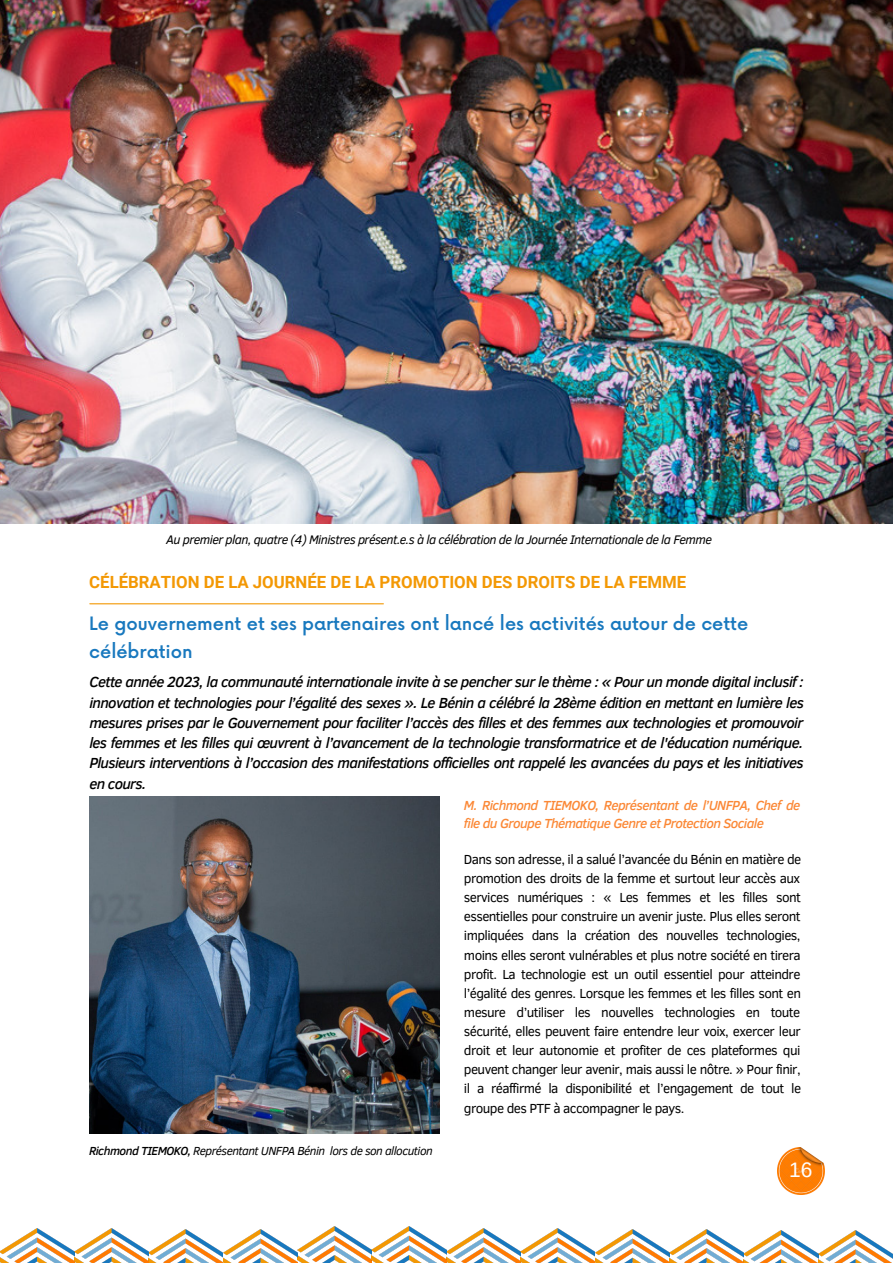
<style>
.page{position:relative;width:893px;height:1264px;background:#fff}
.page>*{position:absolute;margin:0;border:0;box-sizing:border-box;transform-origin:0 0}
.t1{font:21px "Arimo";color:#fff}
.t2{font:500 18px/28px "Now";color:#1878be}
.t3{font:700 16.8px "Roboto";color:#f39804}
.t4{font:italic 500 15px/20.2px "Clear Sans";letter-spacing:-.045em;color:#000;text-align:justify}
.t5{font:13.5px/19px "Clear Sans";letter-spacing:-.045em;color:#000;text-align:justify}
.t6{font:italic 500 13.5px/18px "Clear Sans";letter-spacing:-.045em;color:#fb8836}
.t7{font:italic 12.75px "Clear Sans";letter-spacing:-.045em;color:#000}
.t8{font:italic 12px "Clear Sans";letter-spacing:-.045em;color:#000}
.s1{font-weight:500}
</style>
<div class="page">
<img style="left:0;top:1228px;width:297px;height:34px">
<img style="left:297px;top:1226px;width:149px;height:36px">
<img style="left:446px;top:1228px;width:446px;height:34px">
<img style="left:777px;top:1147px;width:47px;height:47px">
<img style="left:0;top:0;width:892px;height:523px">
<hr style="left:90px;top:603px;width:293px;height:1px;background:#f39804">
<img style="left:89px;top:796px;width:350px;height:337px">
<p class="t7" style="left:166px;top:530px;width:547px">Au premier plan, quatre (4) Ministres présent.e.s à la célébration de la Journée Internationale de la Femme</p>
<p class="t3" style="left:89px;top:572px;width:598px">CÉLÉBRATION DE LA JOURNÉE DE LA PROMOTION DES DROITS DE LA FEMME</p>
<p class="t2" style="left:89px;top:610px;width:660px">Le gouvernement et ses partenaires ont lancé les activités autour de cette célébration</p>
<p class="t4" style="left:89px;top:671px;width:716px">Cette année 2023, la communauté internationale invite à se pencher sur le thème : « Pour un monde digital inclusif : innovation et technologies pour l’égalité des sexes ». Le Bénin a célébré la 28ème édition en mettant en lumière les mesures prises par le Gouvernement pour faciliter l’accès des filles et des femmes aux technologies et promouvoir les femmes et les filles qui œuvrent à l’avancement de la technologie transformatrice et de l'éducation numérique.<br>Plusieurs interventions à l’occasion des manifestations officielles ont rappelé les avancées du pays et les initiatives en cours.</p>
<p class="t8" style="left:89px;top:1141px;width:345px"><span class="s1">Richmond TIEMOKO,</span> Représentant UNFPA Bénin lors de son allocution</p>
<p class="t6" style="left:464px;top:795px;width:338px">M. Richmond TIEMOKO, Représentant de l’UNFPA, Chef de file du Groupe Thématique Genre et Protection Sociale</p>
<p class="t5" style="left:464px;top:849px;width:339px">Dans son adresse, il a salué l’avancée du Bénin en matière de promotion des droits de la femme et surtout leur accès aux services numériques : « Les femmes et les filles sont essentielles pour construire un avenir juste. Plus elles seront impliquées dans la création des nouvelles technologies, moins elles seront vulnérables et plus notre société en tirera profit. La technologie est un outil essentiel pour atteindre l’égalité des genres. Lorsque les femmes et les filles sont en mesure d’utiliser les nouvelles technologies en toute sécurité, elles peuvent faire entendre leur voix, exercer leur droit et leur autonomie et profiter de ces plateformes qui peuvent changer leur avenir, mais aussi le nôtre. » Pour finir, il a réaffirmé la disponibilité et l’engagement de tout le groupe des PTF à accompagner le pays.</p>
<p class="t1" style="left:789px;top:1158px;width:25px">16</p>
</div>
